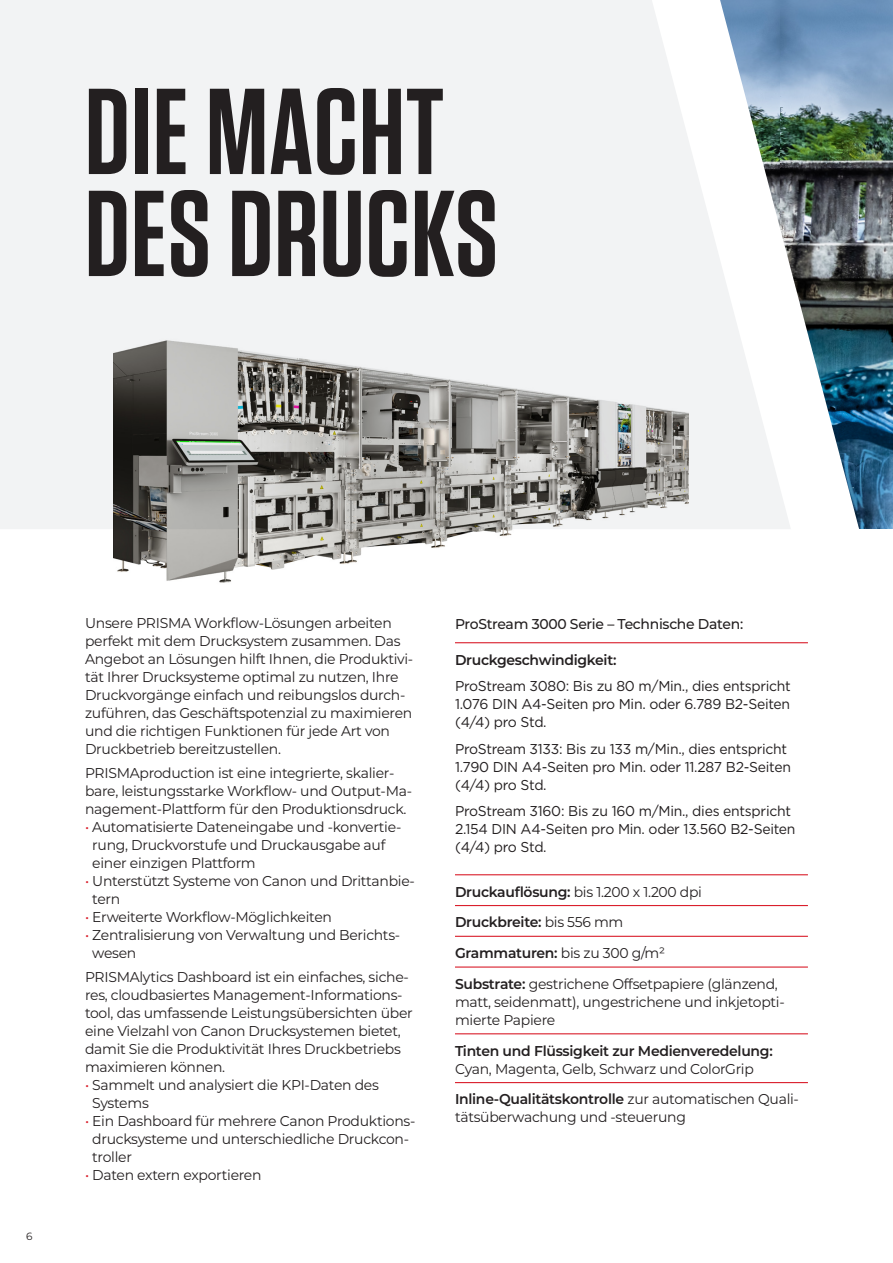
<style>
.page{position:relative;width:893px;height:1263px;background:#fff}
.page>*{position:absolute;margin:0;border:0;box-sizing:border-box;transform-origin:0 0}
.Copy_Headline___Gotham_bold_9_5_14pt{font:600 121.8px/102px "Tungsten";letter-spacing:.01em;color:#231f20}
.Copytext_9_5_14pt{font:14.25px/18px "Montserrat";letter-spacing:-.02em;color:#231f20}
.Copytext_9_5_14pt-2{font:14.25px/18px "Gotham";letter-spacing:-.02em;color:#231f20}
.Copytext_9_5_14pt-3{font:600 14.25px/18px "Montserrat";letter-spacing:-.02em;color:#231f20}
.Copytext_9_5_14pt-4{font:500 14.25px "Montserrat";letter-spacing:-.02em;color:#231f20}
.t1{font:10.5px "Montserrat";color:#231f20}
.s1{color:#da202d}
.s2{font-weight:600}
.s3{font-weight:400}
</style>
<div class="page">
<hr style="left:455px;top:642px;width:353px;height:1px;background:#da202d">
<hr style="left:455px;top:874px;width:353px;height:1px;background:#da202d">
<hr style="left:455px;top:905px;width:353px;height:1px;background:#da202d">
<hr style="left:455px;top:936px;width:353px;height:1px;background:#da202d">
<hr style="left:455px;top:966px;width:353px;height:2px;background:#da202d">
<hr style="left:455px;top:1033px;width:353px;height:1px;background:#da202d">
<hr style="left:455px;top:1082px;width:353px;height:1px;background:#da202d">
<div style="left:0;top:0;width:583px;height:529px;background:#f2f3f4"></div>
<img style="left:114px;top:312px;width:469px;height:271px">
<img style="left:583px;top:0;width:310px;height:529px">
<p class="Copy_Headline___Gotham_bold_9_5_14pt" style="left:85px;top:83px;width:414px">DIE MACHT<br>DES DRUCKS</p>
<p class="t1" style="left:26px;top:1229px;width:8px">6</p>
<p class="Copytext_9_5_14pt" style="left:85px;top:613px;width:330px">Unsere PRISMA Workflow-Lösungen arbeiten perfekt mit dem Drucksystem zusammen. Das Angebot an Lösungen hilft Ihnen, die Produktivi&shy;tät Ihrer Drucksysteme optimal zu nutzen, Ihre Druckvorgänge einfach und reibungslos durch&shy;zuführen, das Geschäftspotenzial zu maximieren und die richtigen Funktionen für jede Art von Druckbetrieb bereitzustellen.</p>
<p class="Copytext_9_5_14pt" style="left:85px;top:763px;width:328px">PRISMAproduction ist eine integrierte, skalier&shy;bare, leistungsstarke Workflow- und Output-Ma&shy;nagement-Plattform für den Produktionsdruck.</p>
<p class="Copytext_9_5_14pt" style="left:92px;top:817px;width:311px;text-indent:-7px"><span class="s1">•</span> Automatisierte Dateneingabe und -konvertie&shy;rung, Druckvorstufe und Druckausgabe auf einer einzigen Plattform</p>
<p class="Copytext_9_5_14pt" style="left:92px;top:871px;width:324px;text-indent:-7px"><span class="s1">•</span> Unterstützt Systeme von Canon und Drittanbie&shy;tern</p>
<p class="Copytext_9_5_14pt" style="left:85px;top:907px;width:248px"><span class="s1">•</span> Erweiterte Workflow-Möglichkeiten</p>
<p class="Copytext_9_5_14pt" style="left:92px;top:925px;width:309px;text-indent:-7px"><span class="s1">•</span> Zentralisierung von Verwaltung und Berichts&shy;wesen</p>
<p class="Copytext_9_5_14pt" style="left:85px;top:967px;width:329px">PRISMAlytics Dashboard ist ein einfaches, siche&shy;res, cloudbasiertes Management-Informations&shy;tool, das umfassende Leistungsübersichten über eine Vielzahl von Canon Drucksystemen bietet, damit Sie die Produktivität Ihres Druckbetriebs maximieren können.</p>
<p class="Copytext_9_5_14pt" style="left:92px;top:1075px;width:288px;text-indent:-7px"><span class="s1">•</span> Sammelt und analysiert die KPI-Daten des<br>Systems</p>
<p class="Copytext_9_5_14pt" style="left:92px;top:1111px;width:325px;text-indent:-7px"><span class="s1">•</span> Ein Dashboard für mehrere Canon Produktions&shy;drucksysteme und unterschiedliche Druckcon&shy;troller</p>
<p class="Copytext_9_5_14pt" style="left:85px;top:1165px;width:178px"><span class="s1">•</span> Daten extern exportieren</p>
<p class="Copytext_9_5_14pt-4" style="left:455px;top:613px;width:290px">ProStream 3000 Serie – Technische Daten:</p>
<p class="Copytext_9_5_14pt-3" style="left:455px;top:650px;width:163px">Druckgeschwindigkeit:</p>
<p class="Copytext_9_5_14pt-2" style="left:455px;top:677px;width:337px;text-align:justify">ProStream 3080: Bis zu 80 m/Min., dies entspricht 1.076 DIN A4-Seiten pro Min. oder 6.789 B2-Seiten (4/4) pro Std.</p>
<p class="Copytext_9_5_14pt-2" style="left:455px;top:739px;width:337px">ProStream 3133: Bis zu 133 m/Min., dies entspricht<br>1.790 DIN A4-Seiten pro Min. oder 11.287 B2-Seiten (4/4) pro Std.</p>
<p class="Copytext_9_5_14pt-2" style="left:455px;top:802px;width:342px">ProStream 3160: Bis zu 160 m/Min., dies entspricht<br>2.154 DIN A4-Seiten pro Min. oder 13.560 B2-Seiten (4/4) pro Std.</p>
<p class="Copytext_9_5_14pt" style="left:455px;top:882px;width:249px"><span class="s2">Druckauflösung:</span> bis 1.200 x 1.200 dpi</p>
<p class="Copytext_9_5_14pt-3" style="left:455px;top:913px;width:170px">Druckbreite: <span class="s3">bis 556 mm</span></p>
<p class="Copytext_9_5_14pt-3" style="left:455px;top:943px;width:212px">Grammaturen: <span class="s3">bis zu 300 g/m²</span></p>
<p class="Copytext_9_5_14pt" style="left:455px;top:974px;width:331px"><span class="s2">Substrate:</span> gestrichene Offsetpapiere (glänzend, matt, seidenmatt), ungestrichene und inkjetopti&shy;mierte Papiere</p>
<p class="Copytext_9_5_14pt-3" style="left:455px;top:1041px;width:319px">Tinten und Flüssigkeit zur Medienveredelung:<br><span class="s3">Cyan, Magenta, Gelb, Schwarz und ColorGrip</span></p>
<p class="Copytext_9_5_14pt" style="left:455px;top:1090px;width:345px"><span class="s2">Inline-Qualitätskontrolle</span> zur automatischen Quali&shy;tätsüberwachung und -steuerung</p>
</div>
